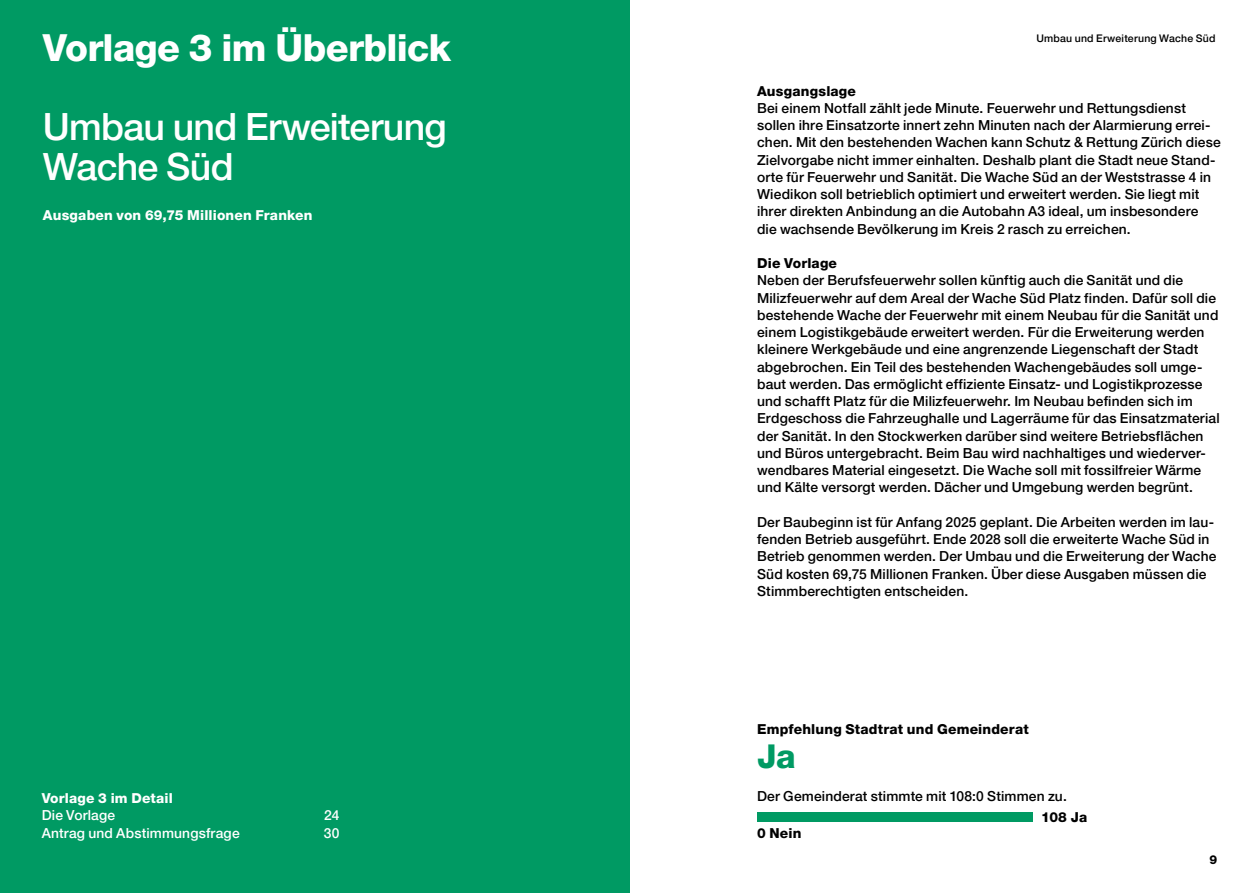
<style>
.page{position:relative;width:1259px;height:893px;background:#fff}
.page>*{position:absolute;margin:0;border:0;box-sizing:border-box;transform-origin:0 0}
.t1{font:500 37.5px/39.8px "Helvetica Neue LT Pro";letter-spacing:-.02em;color:#fff}
.t2{font:800 37.5px "Helvetica Neue LT Pro";letter-spacing:-.015em;color:#fff}
.t3{font:800 33px "Helvetica Neue LT Pro";color:#009a63}
.t4{font:500 13.8px/17.2px "Helvetica Neue LT Pro";letter-spacing:.01em;color:#000}
.t5{font:800 13.8px "Helvetica Neue LT Pro";letter-spacing:.015em;color:#000}
.t6{font:800 13.8px "Helvetica Neue LT Pro";letter-spacing:.01em;color:#fff}
.t7{font:500 13.8px "Helvetica Neue LT Pro";letter-spacing:.01em;color:#fff}
.t8{font:800 12.3px "Helvetica Neue LT Pro";color:#000}
.t9{font:500 10.5px "Helvetica Neue LT Pro";letter-spacing:.02em;color:#000}
</style>
<div class="page">
<div style="left:0;top:0;width:629px;height:893px;background:#009a63"></div>
<div style="left:757px;top:812px;width:275px;height:10px;background:#009a63"></div>
<p class="t2" style="left:43px;top:25px;width:409px">Vorlage 3 im Überblick</p>
<h1 class="t1" style="left:43px;top:107px;width:405px">Umbau und Erweiterung<br>Wache Süd</h1>
<p class="t6" style="left:43px;top:207px;width:271px">Ausgaben von 69,75 Millionen Franken</p>
<p class="t6" style="left:42px;top:790px;width:133px">Vorlage 3 im Detail</p>
<p class="t7" style="left:42px;top:807px;width:75px">Die Vorlage</p>
<p class="t7" style="left:324px;top:807px;width:17px">24</p>
<p class="t7" style="left:42px;top:824px;width:199px">Antrag und Abstimmungsfrage</p>
<p class="t7" style="left:324px;top:824px;width:17px">30</p>
<p class="t9" style="left:1036px;top:31px;width:181px">Umbau und Erweiterung Wache Süd</p>
<p class="t5" style="left:757px;top:83px;width:100px">Ausgangslage</p>
<p class="t4" style="left:757px;top:99px;width:465px">Bei einem Notfall zählt jede Minute. Feuerwehr und Rettungsdienst sollen ihre Einsatzorte innert zehn Minuten nach der Alarmierung errei&shy;chen. Mit den bestehenden Wachen kann Schutz &amp; Rettung Zürich diese Zielvorgabe nicht immer einhalten. Deshalb plant die Stadt neue Stand&shy;orte für Feuerwehr und Sanität. Die Wache Süd an der Weststrasse 4 in Wiedikon soll betrieblich optimiert und erweitert werden. Sie liegt mit ihrer direkten Anbindung an die Autobahn A3 ideal, um insbesondere die wachsende Bevölkerung im Kreis 2 rasch zu erreichen.</p>
<p class="t5" style="left:757px;top:255px;width:81px">Die Vorlage</p>
<p class="t4" style="left:757px;top:272px;width:464px">Neben der Berufsfeuerwehr sollen künftig auch die Sanität und die Milizfeuerwehr auf dem Areal der Wache Süd Platz finden. Dafür soll die bestehende Wache der Feuerwehr mit einem Neubau für die Sanität und einem Logistikgebäude erweitert werden. Für die Erweiterung werden kleinere Werkgebäude und eine angrenzende Liegenschaft der Stadt abgebrochen. Ein Teil des bestehenden Wachengebäudes soll umge&shy;baut werden. Das ermöglicht effiziente Einsatz- und Logistikprozesse und schafft Platz für die Milizfeuerwehr. Im Neubau befinden sich im Erdgeschoss die Fahrzeughalle und Lagerräume für das Einsatzmaterial der Sanität. In den Stockwerken darüber sind weitere Betriebsflächen und Büros untergebracht. Beim Bau wird nachhaltiges und wiederver&shy;wendbares Material eingesetzt. Die Wache soll mit fossilfreier Wärme und Kälte versorgt werden. Dächer und Umgebung werden begrünt.</p>
<p class="t4" style="left:757px;top:513px;width:461px">Der Baubeginn ist für Anfang 2025 geplant. Die Arbeiten werden im lau&shy;fenden Betrieb ausgeführt. Ende 2028 soll die erweiterte Wache Süd in Betrieb genommen werden. Der Umbau und die Erweiterung der Wache Süd kosten 69,75 Millionen Franken. Über diese Ausgaben müssen die Stimmberechtigten entscheiden.</p>
<p class="t5" style="left:757px;top:721px;width:273px">Empfehlung Stadtrat und Gemeinderat</p>
<p class="t3" style="left:757px;top:737px;width:40px">Ja</p>
<p class="t4" style="left:757px;top:787px;width:311px">Der Gemeinderat stimmte mit 108:0 Stimmen zu.</p>
<p class="t5" style="left:1041px;top:809px;width:47px">108 Ja</p>
<p class="t5" style="left:757px;top:824px;width:46px">0 Nein</p>
<p class="t8" style="left:1209px;top:852px;width:9px">9</p>
</div>
